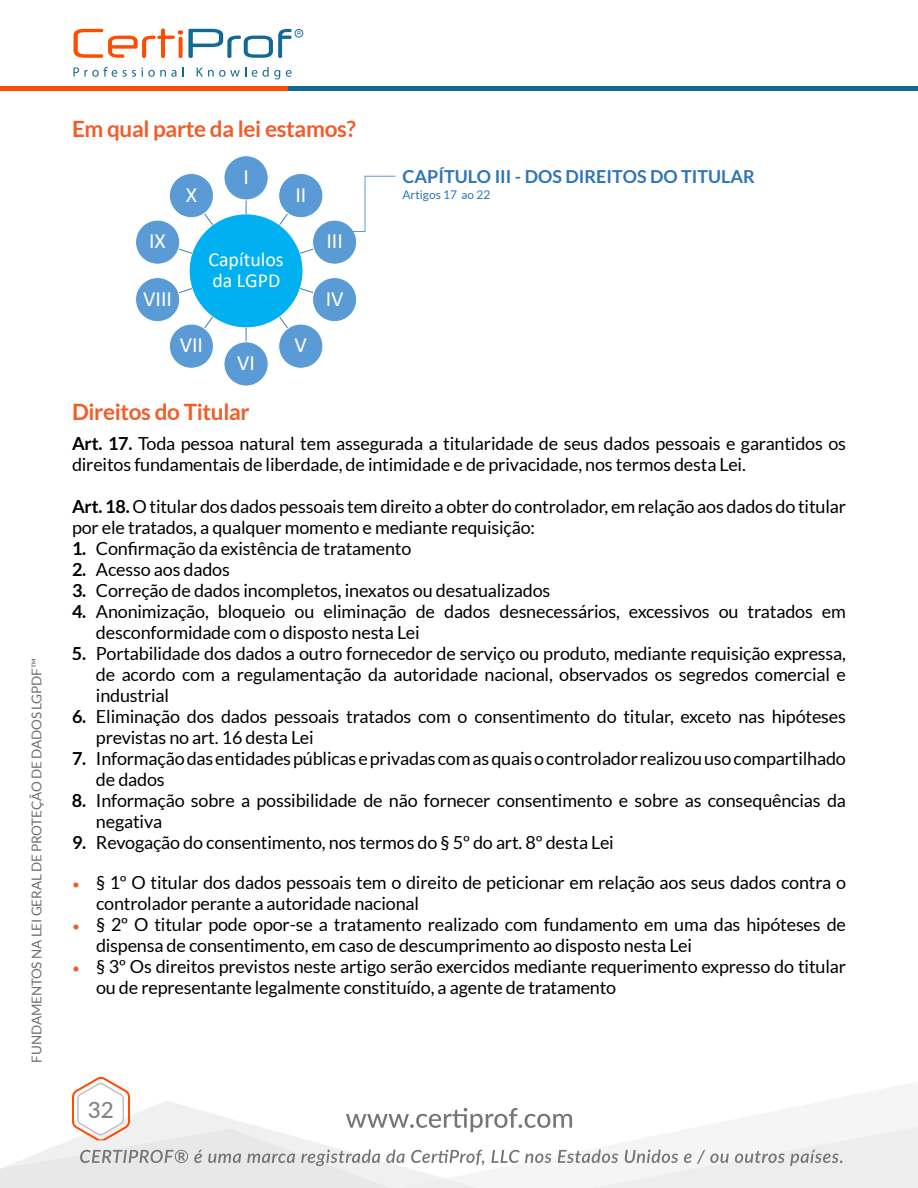
<style>
.page{position:relative;width:918px;height:1188px;background:#fff}
.page>*{position:absolute;margin:0;border:0;box-sizing:border-box;transform-origin:0 0}
.t1{font:700 22.5px "Lato";letter-spacing:-.015em;color:#f15d2a}
.t2{font:500 22.5px "Lato";color:#808285}
.t3{font:21.75px "Calibri";color:#fff}
.t4{font:19.95px/21.9px "Calibri";color:#fff}
.t5{font:18px/21px "Lato";letter-spacing:-.01em;color:#000}
.t6{font:700 17.85px "Lato";color:#2e75b6}
.t7{font:13.5px "Lato";letter-spacing:-.01em;color:#6d6e71}
.t8{font:11.85px "Lato";color:#2e75b6}
.s1{font-weight:700}
.s2{font-size:13.5px;color:#f15d2a}
</style>
<div class="page">
<div style="left:287px;top:86px;width:631px;height:5px;background:#126994"></div>
<div style="left:0;top:86px;width:287px;height:5px;background:#ff4d00"></div>
<svg style="left:74px;top:67px;width:62px;height:10px"></svg>
<svg style="left:142px;top:67px;width:42px;height:10px"></svg>
<svg style="left:197px;top:67px;width:49px;height:10px"></svg>
<svg style="left:252px;top:70px;width:5px;height:7px"></svg>
<svg style="left:263px;top:67px;width:17px;height:12px"></svg>
<svg style="left:286px;top:70px;width:6px;height:7px"></svg>
<svg style="left:74px;top:29px;width:229px;height:29px"></svg>
<svg style="left:0;top:1077px;width:918px;height:111px"></svg>
<div style="left:189px;top:214px;width:114px;height:114px;background:#00b0f0;border-radius:50%"></div>
<svg style="left:246px;top:200px;width:1px;height:14px"></svg>
<div style="left:224px;top:156px;width:44px;height:44px;background:#5b9bd5;border-radius:50%"></div>
<div style="left:223px;top:155px;width:46px;height:45px;border:1px solid #fff;border-radius:50%"></div>
<svg style="left:278px;top:213px;width:10px;height:13px"></svg>
<div style="left:279px;top:173px;width:44px;height:45px;background:#5b9bd5;border-radius:50%"></div>
<div style="left:278px;top:173px;width:45px;height:45px;border:1px solid #fff;border-radius:50%"></div>
<svg style="left:299px;top:248px;width:16px;height:7px"></svg>
<div style="left:313px;top:220px;width:44px;height:44px;background:#5b9bd5;border-radius:50%"></div>
<div style="left:312px;top:220px;width:45px;height:45px;border:1px solid #fff;border-radius:50%"></div>
<svg style="left:299px;top:287px;width:16px;height:6px"></svg>
<div style="left:313px;top:278px;width:44px;height:44px;background:#5b9bd5;border-radius:50%"></div>
<div style="left:312px;top:277px;width:45px;height:45px;border:1px solid #fff;border-radius:50%"></div>
<svg style="left:278px;top:316px;width:10px;height:12px"></svg>
<div style="left:279px;top:324px;width:44px;height:44px;background:#5b9bd5;border-radius:50%"></div>
<div style="left:278px;top:324px;width:45px;height:45px;border:1px solid #fff;border-radius:50%"></div>
<svg style="left:246px;top:328px;width:1px;height:13px"></svg>
<div style="left:224px;top:342px;width:44px;height:44px;background:#5b9bd5;border-radius:50%"></div>
<div style="left:223px;top:341px;width:46px;height:46px;border:1px solid #fff;border-radius:50%"></div>
<svg style="left:204px;top:316px;width:10px;height:13px"></svg>
<div style="left:169px;top:324px;width:44px;height:44px;background:#5b9bd5;border-radius:50%"></div>
<div style="left:169px;top:324px;width:45px;height:45px;border:1px solid #fff;border-radius:50%"></div>
<svg style="left:179px;top:287px;width:14px;height:6px"></svg>
<div style="left:136px;top:278px;width:44px;height:44px;background:#5b9bd5;border-radius:50%"></div>
<div style="left:135px;top:277px;width:45px;height:45px;border:1px solid #fff;border-radius:50%"></div>
<svg style="left:179px;top:248px;width:14px;height:7px"></svg>
<div style="left:136px;top:220px;width:44px;height:44px;background:#5b9bd5;border-radius:50%"></div>
<div style="left:135px;top:220px;width:45px;height:45px;border:1px solid #fff;border-radius:50%"></div>
<svg style="left:204px;top:212px;width:10px;height:14px"></svg>
<div style="left:169px;top:173px;width:44px;height:45px;background:#5b9bd5;border-radius:50%"></div>
<div style="left:169px;top:173px;width:45px;height:45px;border:1px solid #fff;border-radius:50%"></div>
<svg style="left:334px;top:176px;width:62px;height:56px"></svg>
<p class="t7" style="left:29px;top:1063px;width:406px;rotate:-90deg">FUNDAMENTOS NA LEI GERAL DE PROTEÇÃO DE DADOS LGPDF™</p>
<p class="t1" style="left:72px;top:116px;width:286px">Em qual parte da lei estamos?</p>
<p class="t3" style="left:186px;top:179px;width:13px">X</p>
<p class="t3" style="left:243px;top:162px;width:7px">I</p>
<p class="t3" style="left:295px;top:179px;width:12px">II</p>
<p class="t3" style="left:149px;top:226px;width:18px">IX</p>
<p class="t3" style="left:143px;top:283px;width:30px">VIII</p>
<p class="t4" style="left:209px;top:247px;width:77px">Capítulos da LGPD</p>
<p class="t3" style="left:180px;top:330px;width:25px">VII</p>
<p class="t3" style="left:237px;top:348px;width:19px">VI</p>
<p class="t3" style="left:295px;top:330px;width:14px">V</p>
<p class="t3" style="left:326px;top:226px;width:18px">III</p>
<p class="t3" style="left:326px;top:283px;width:19px">IV</p>
<p class="t6" style="left:403px;top:166px;width:354px">CAPÍTULO III - DOS DIREITOS DO TITULAR</p>
<p class="t8" style="left:403px;top:188px;width:89px">Artigos 17 ao 22</p>
<p class="t1" style="left:72px;top:398px;width:179px">Direitos do Titular</p>
<p class="t5" style="left:72px;top:433px;width:776px"><span class="s1">Art. 17.</span> Toda pessoa natural tem assegurada a titularidade de seus dados pessoais e garantidos os direitos fundamentais de liberdade, de intimidade e de privacidade, nos termos desta Lei.</p>
<p class="t5" style="left:72px;top:496px;width:776px"><span class="s1">Art. 18.</span> O titular dos dados pessoais tem direito a obter do controlador, em relação aos dados do titular por ele tratados, a qualquer momento e mediante requisição:</p>
<p class="t5" style="left:72px;top:538px;width:341px"><span class="s1">1.</span> Confirmação da existência de tratamento</p>
<p class="t5" style="left:72px;top:559px;width:159px"><span class="s1">2.</span> Acesso aos dados</p>
<p class="t5" style="left:72px;top:580px;width:480px"><span class="s1">3.</span> Correção de dados incompletos, inexatos ou desatualizados</p>
<p class="t5" style="left:96px;top:601px;width:752px;text-indent:-24px"><span class="s1">4.</span> Anonimização, bloqueio ou eliminação de dados desnecessários, excessivos ou tratados em desconformidade com o disposto nesta Lei</p>
<p class="t5" style="left:96px;top:643px;width:752px;text-align:justify;text-indent:-24px"><span class="s1">5.</span> Portabilidade dos dados a outro fornecedor de serviço ou produto, mediante requisição expressa, de acordo com a regulamentação da autoridade nacional, observados os segredos comercial e industrial</p>
<p class="t5" style="left:96px;top:706px;width:752px;text-indent:-24px"><span class="s1">6.</span> Eliminação dos dados pessoais tratados com o consentimento do titular, exceto nas hipóteses previstas no art. 16 desta Lei</p>
<p class="t5" style="left:96px;top:748px;width:751px;text-indent:-24px"><span class="s1">7.</span> Informação das entidades públicas e privadas com as quais o controlador realizou uso compartilhado de dados</p>
<p class="t5" style="left:96px;top:790px;width:752px;text-indent:-24px"><span class="s1">8.</span> Informação sobre a possibilidade de não fornecer consentimento e sobre as consequências da negativa</p>
<p class="t5" style="left:72px;top:832px;width:543px"><span class="s1">9.</span> Revogação do consentimento, nos termos do § 5º do art. 8º desta Lei</p>
<p class="t5" style="left:96px;top:872px;width:752px;text-indent:-24px"><span class="s2">•</span> § 1º O titular dos dados pessoais tem o direito de peticionar em relação aos seus dados contra o controlador perante a autoridade nacional</p>
<p class="t5" style="left:96px;top:914px;width:752px;text-indent:-24px"><span class="s2">•</span> § 2º O titular pode opor-se a tratamento realizado com fundamento em uma das hipóteses de dispensa de consentimento, em caso de descumprimento ao disposto nesta Lei</p>
<p class="t5" style="left:96px;top:956px;width:752px;text-indent:-24px"><span class="s2">•</span> § 3º Os direitos previstos neste artigo serão exercidos mediante requerimento expresso do titular ou de representante legalmente constituído, a agente de tratamento</p>
<p class="t2" style="left:88px;top:1094px;width:28px">32</p>
</div>
